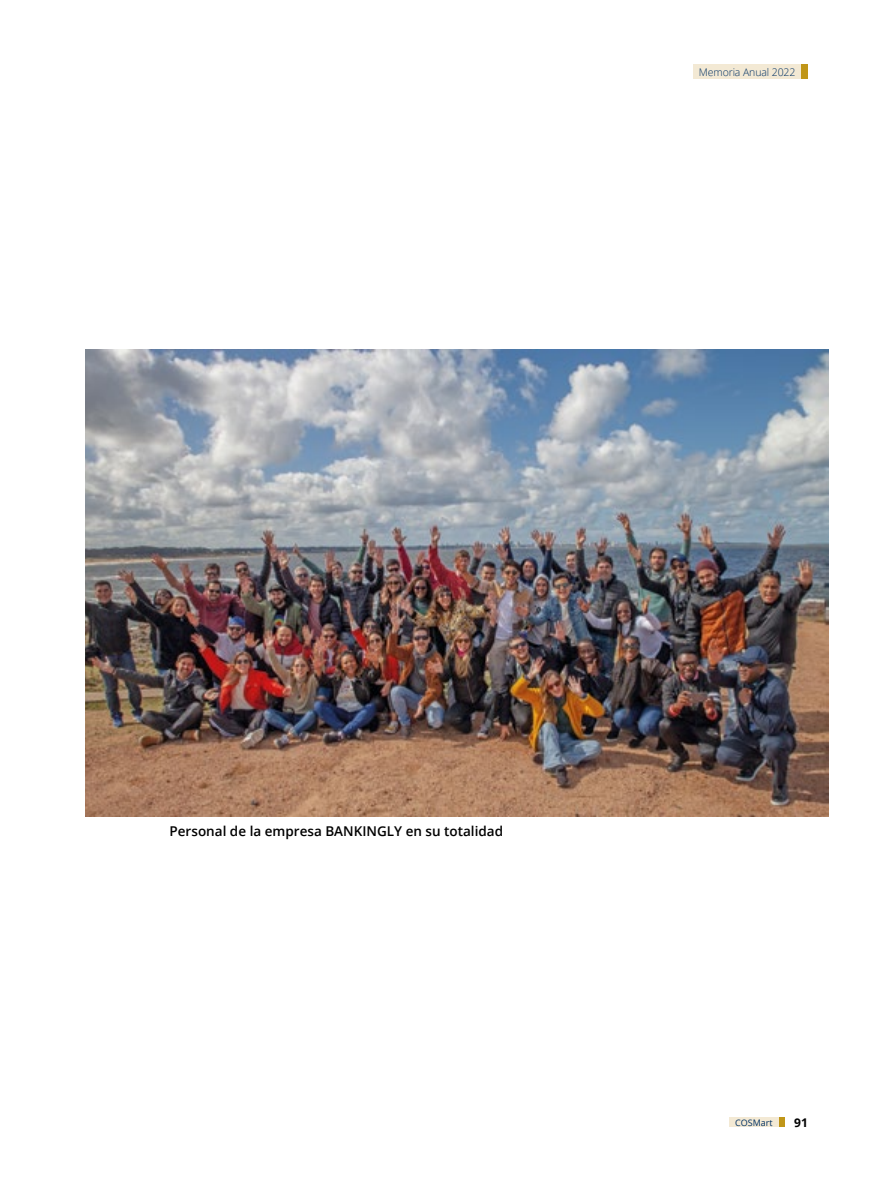
<style>
.page{position:relative;width:893px;height:1191px;background:#fff}
.page>*{position:absolute;margin:0;border:0;box-sizing:border-box;transform-origin:0 0}
.t1{font:600 13.5px "Open Sans";color:#000}
.t2{font:700 12px "Open Sans";color:#000}
.t3{font:300 10.5px "Open Sans";letter-spacing:-.01em;color:#003063}
.t4{font:9px "Open Sans";color:#003063}
</style>
<div class="page">
<div style="left:729px;top:1117px;width:51px;height:10px;background:#f3e9d4"></div>
<div style="left:779px;top:1117px;width:5px;height:10px;background:#c09618"></div>
<div style="left:693px;top:64px;width:108px;height:14px;background:#f3e9d4"></div>
<div style="left:801px;top:64px;width:7px;height:14px;background:#c09618"></div>
<img style="left:85px;top:349px;width:743px;height:467px">
<p class="t3" style="left:699px;top:65px;width:98px">Memoria Anual 2022</p>
<p class="t1" style="left:170px;top:821px;width:335px">Personal de la empresa BANKINGLY en su totalidad</p>
<p class="t4" style="left:735px;top:1116px;width:39px">COSMart</p>
<p class="t2" style="left:794px;top:1113px;width:15px">91</p>
</div>
